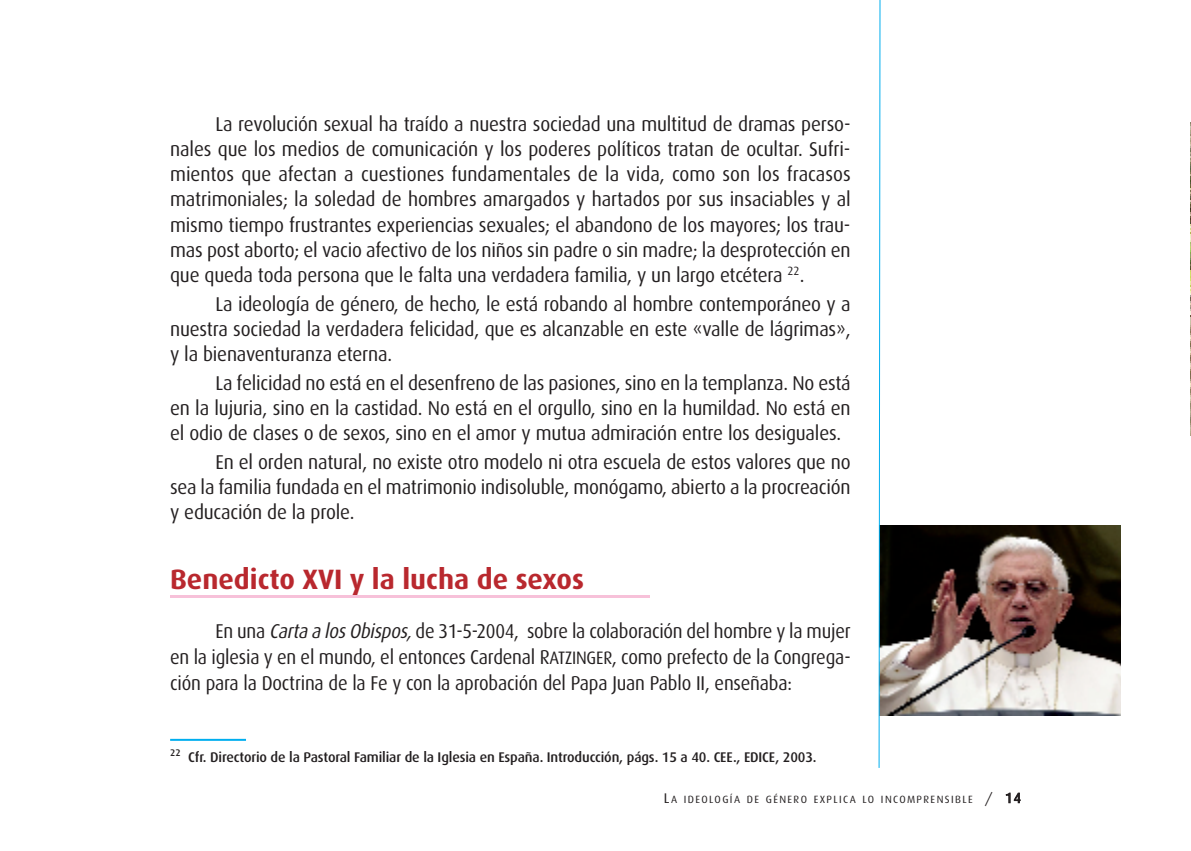
<style>
.page{position:relative;width:1191px;height:851px;background:#fff}
.page>*{position:absolute;margin:0;border:0;box-sizing:border-box;transform-origin:0 0}
.t1{font:700 28px "Dax";color:#b9282e}
.t2{font:20px/25.2px "Dax";letter-spacing:-.01em;color:#231f20;text-align:justify;scale:.95 1}
.t3{font:20px/26px "Dax";letter-spacing:-.01em;color:#231f20;text-align:justify;scale:.92 1}
.t4{font:500 14px "Dax";letter-spacing:-.01em;color:#231f20}
.t5{font:10.4px "Dax";letter-spacing:.135em;color:#231f20}
.s1{font-style:italic}
.s2{font-size:18px}
.s3{font-size:14px}
</style>
<div class="page">
<img style="left:881px;top:525px;width:239px;height:190px">
<hr style="left:170px;top:738px;width:76px;height:2px;background:#00aeef">
<img style="left:1190px;top:122px;width:1px;height:313px">
<hr style="left:170px;top:595px;width:479px;height:2px;background:#f7c1d9">
<svg style="left:878px;top:0;width:3px;height:768px"></svg>
<p class="t2" style="left:170px;top:112px;width:718px;text-indent:45px">La revolución sexual ha traído a nuestra sociedad una multitud de dramas perso&shy;nales que los medios de comunicación y los poderes políticos tratan de ocultar. Sufri&shy;mientos que afectan a cuestiones fundamentales de la vida, como son los fracasos matrimoniales; la soledad de hombres amargados y hartados por sus insaciables y al mismo tiempo frustrantes experiencias sexuales; el abandono de los mayores; los trau&shy;mas post aborto; el vacio afectivo de los niños sin padre o sin madre; la desprotección en que queda toda persona que le falta una verdadera familia, y un largo etcétera <sup>22</sup>.</p>
<p class="t2" style="left:170px;top:292px;width:718px;text-indent:45px">La ideología de género, de hecho, le está robando al hombre contemporáneo y a nuestra sociedad la verdadera felicidad, que es alcanzable en este «valle de lágrimas», y la bienaventuranza eterna.</p>
<p class="t2" style="left:170px;top:371px;width:718px;text-indent:45px">La felicidad no está en el desenfreno de las pasiones, sino en la templanza. No está en la lujuria, sino en la castidad. No está en el orgullo, sino en la humildad. No está en el odio de clases o de sexos, sino en el amor y mutua admiración entre los desiguales.</p>
<p class="t2" style="left:170px;top:450px;width:718px;text-indent:45px">En el orden natural, no existe otro modelo ni otra escuela de estos valores que no sea la familia fundada en el matrimonio indisoluble, monógamo, abierto a la procreación y educación de la prole.</p>
<h1 class="t1" style="left:170px;top:567px;width:415px">Benedicto XVI y la lucha de sexos</h1>
<p class="t3" style="left:170px;top:618px;width:741px;text-indent:45px">En una <span class="s1">CartaalosObispos,</span>de 31-5-2004, sobre la colaboración del hombre y la mujer en la iglesia y en el mundo, el entonces Cardenal R<span class="s2">ATZINGER</span>, como prefecto de la Congrega&shy;ción para la Doctrina de la Fe y con la aprobación del Papa Juan Pablo II, enseñaba:</p>
<p class="t4" style="left:170px;top:751px;width:648px"><sup>22</sup> Cfr. Directorio de la Pastoral Familiar de la Iglesia en España. Introducción, págs. 15 a 40. CEE., EDICE, 2003.</p>
<p class="t5" style="left:664px;top:794px;width:358px"><span class="s3">L</span>A IDEOLOGÍA DE GÉNERO EXPLICA LO INCOMPRENSIBLE <span class="s3">/ 14</span></p>
</div>
